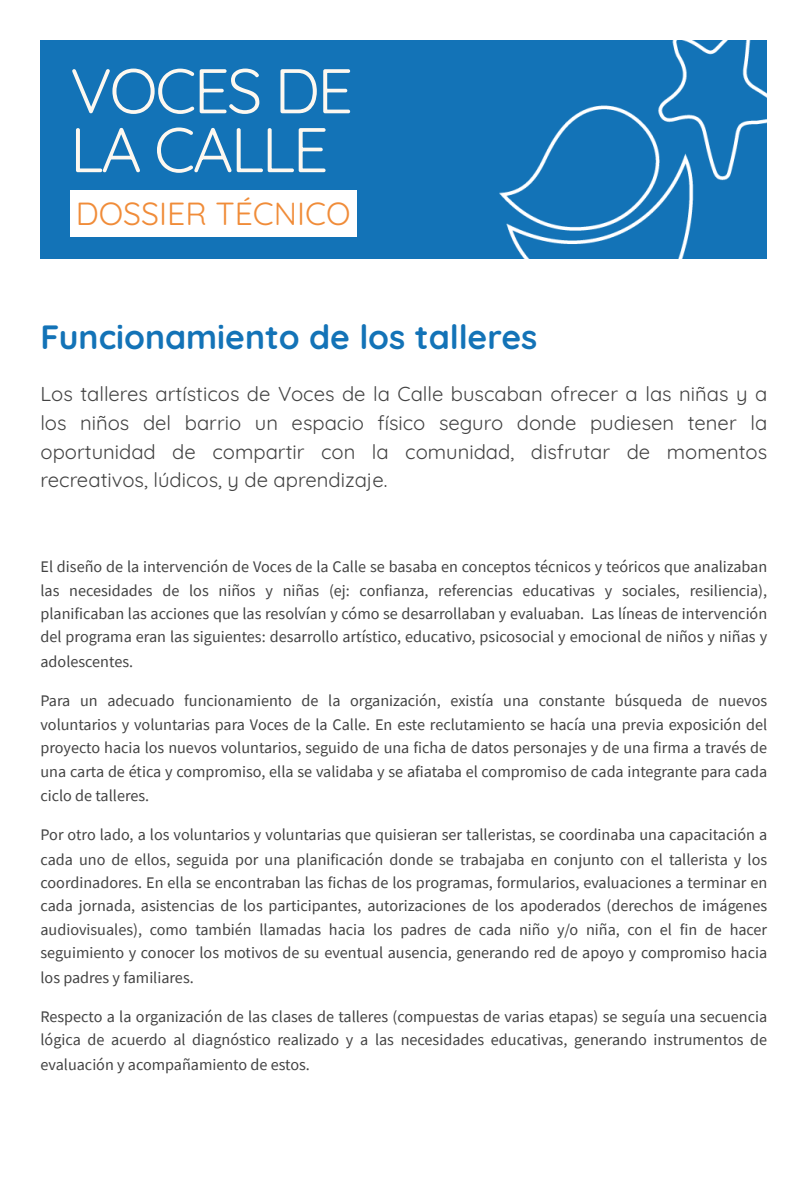
<style>
.page{position:relative;width:810px;height:1181px;background:#fff}
.page>*{position:absolute;margin:0;border:0;box-sizing:border-box;transform-origin:0 0}
.t1{font:63px/58.8px "Quicksand";letter-spacing:-.04em;color:#fdf8f0}
.t2{font:700 33.6px "Quicksand";color:#1373b7}
.t3{font:31.95px "Quicksand";color:#f08c39}
.t4{font:20.25px/28.7px "Quicksand";color:#434343;text-align:justify}
.t5{font:16.2px/23.7px "Source Sans Pro";color:#434343;text-align:justify}
</style>
<div class="page">
<div style="left:41px;top:40px;width:726px;height:219px;background:#1373b7"></div>
<div style="left:70px;top:190px;width:286px;height:47px;background:#fff"></div>
<img style="left:499px;top:40px;width:268px;height:219px">
<p class="t1" style="left:70px;top:60px;width:285px">VOCES DE<br>LA CALLE</p>
<p class="t3" style="left:76px;top:193px;width:276px">DOSSIER TÉCNICO</p>
<h1 class="t2" style="left:41px;top:315px;width:498px">Funcionamiento de los talleres</h1>
<h2 class="t4" style="left:41px;top:379px;width:728px">Los talleres artísticos de Voces de la Calle buscaban ofrecer a las niñas y a los niños del barrio un espacio físico seguro donde pudiesen tener la oportunidad de compartir con la comunidad, disfrutar de momentos recreativos, lúdicos, y de aprendizaje.</h2>
<p class="t5" style="left:41px;top:554px;width:728px">El diseño de la intervención de Voces de la Calle se basaba en conceptos técnicos y teóricos que analizaban las necesidades de los niños y niñas (ej: confianza, referencias educativas y sociales, resiliencia), planificaban las acciones que las resolvían y cómo se desarrollaban y evaluaban. Las líneas de intervención del programa eran las siguientes: desarrollo artístico, educativo, psicosocial y emocional de niños y niñas y adolescentes.</p>
<p class="t5" style="left:41px;top:688px;width:728px">Para un adecuado funcionamiento de la organización, existía una constante búsqueda de nuevos voluntarios y voluntarias para Voces de la Calle. En este reclutamiento se hacía una previa exposición del proyecto hacia los nuevos voluntarios, seguido de una ficha de datos personajes y de una firma a través de una carta de ética y compromiso, ella se validaba y se afiataba el compromiso de cada integrante para cada ciclo de talleres.</p>
<p class="t5" style="left:41px;top:822px;width:728px">Por otro lado, a los voluntarios y voluntarias que quisieran ser talleristas, se coordinaba una capacitación a cada uno de ellos, seguida por una planificación donde se trabajaba en conjunto con el tallerista y los coordinadores. En ella se encontraban las fichas de los programas, formularios, evaluaciones a terminar en cada jornada, asistencias de los participantes, autorizaciones de los apoderados (derechos de imágenes audiovisuales), como también llamadas hacia los padres de cada niño y/o niña, con el fin de hacer seguimiento y conocer los motivos de su eventual ausencia, generando red de apoyo y compromiso hacia los padres y familiares.</p>
<p class="t5" style="left:41px;top:1004px;width:728px">Respecto a la organización de las clases de talleres (compuestas de varias etapas) se seguía una secuencia lógica de acuerdo al diagnóstico realizado y a las necesidades educativas, generando instrumentos de evaluación y acompañamiento de estos.</p>
</div>
